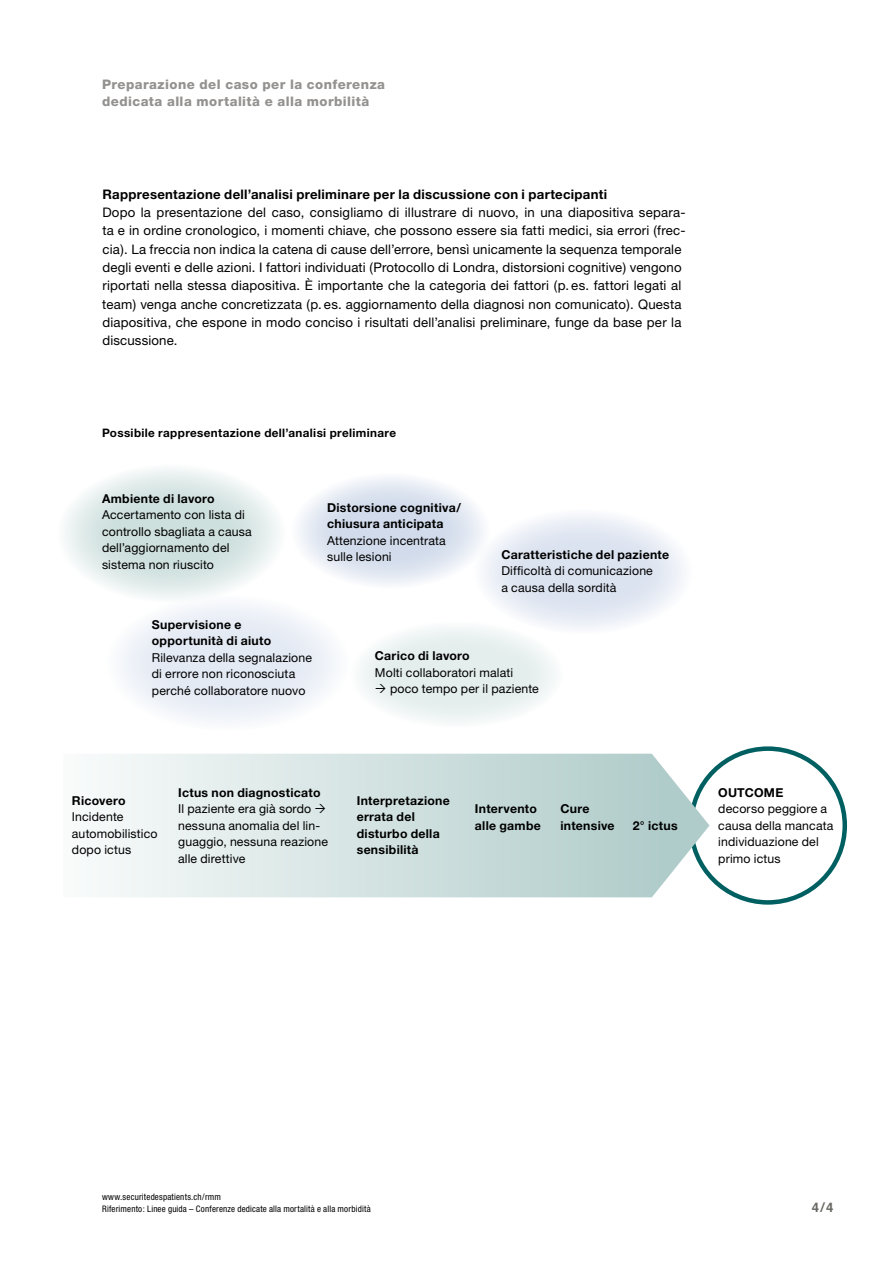
<style>
.page{position:relative;width:893px;height:1263px;background:#fff}
.page>*{position:absolute;margin:0;border:0;box-sizing:border-box;transform-origin:0 0}
.t1{font:13.2px/18.3px "Helvetica Neue";letter-spacing:.01em;color:#000}
.t2{font:700 13.2px "Helvetica Neue";letter-spacing:.02em;color:#000}
.t3{font:800 13.2px/17.7px "Helvetica Neue";letter-spacing:.035em;color:#949290}
.t4{font:700 13.2px "Helvetica";color:#6a6864}
.t5{font:12.3px/16.5px "Helvetica Neue";letter-spacing:.01em;color:#000}
.t6{font:700 12.3px/16.5px "Helvetica Neue";letter-spacing:.02em;color:#000}
.t7{font:700 11.7px "Helvetica Neue";letter-spacing:.03em;color:#000}
.t8{font:condensed 9px/12.3px "Helvetica Neue";letter-spacing:.02em;color:#000}
</style>
<div class="page">
<svg style="left:57px;top:464px;width:229px;height:139px"></svg>
<div style="left:106px;top:595px;width:244px;height:136px;background:linear-gradient(to right,#eef2f8,#eff2f8);border-radius:50%"></div>
<svg style="left:474px;top:508px;width:219px;height:126px;fill:#e4e9f3"></svg>
<svg style="left:291px;top:473px;width:199px;height:116px"></svg>
<svg style="left:350px;top:621px;width:213px;height:107px;fill:#e8f0f0"></svg>
<div style="left:689px;top:746px;width:158px;height:159px;border:4px solid #006061;border-radius:50%"></div>
<svg style="left:104px;top:754px;width:605px;height:143px;background:#d2e2e1"></svg>
<svg style="left:376px;top:684px;width:10px;height:9px"></svg>
<svg style="left:316px;top:804px;width:9px;height:9px"></svg>
<p class="t3" style="left:102px;top:75px;width:285px">Preparazione del caso per la conferenza dedicata alla mortalità e alla morbilità</p>
<p class="t2" style="left:102px;top:186px;width:506px">Rappresentazione dell’analisi preliminare per la discussione con i partecipanti</p>
<p class="t1" style="left:102px;top:203px;width:585px">Dopo la presentazione del caso, consigliamo di illustrare di nuovo, in una diapositiva separa&shy;ta e in ordine cronologico, i momenti chiave, che possono essere sia fatti medici, sia errori (frec&shy;cia). La freccia non indica la catena di cause dell’errore, bensì unicamente la sequenza temporale degli eventi e delle azioni. I fattori individuati (Protocollo di Londra, distorsioni cognitive) vengono riportati nella stessa diapositiva. È importante che la categoria dei fattori (p. es. fattori legati al team) venga anche concretizzata (p. es. aggiornamento della diagnosi non comunicato). Questa diapositiva, che espone in modo conciso i risultati dell’analisi preliminare, funge da base per la discussione.</p>
<p class="t7" style="left:102px;top:425px;width:296px">Possibile rappresentazione dell’analisi preliminare</p>
<p class="t6" style="left:102px;top:490px;width:114px">Ambiente di lavoro</p>
<p class="t5" style="left:102px;top:506px;width:151px">Accertamento con lista di controllo sbagliata a causa dell’aggiornamento del sistema non riuscito</p>
<p class="t6" style="left:327px;top:499px;width:135px">Distorsione cognitiva/ chiusura anticipata</p>
<p class="t5" style="left:327px;top:532px;width:120px">Attenzione incentrata sulle lesioni</p>
<p class="t6" style="left:501px;top:546px;width:169px">Caratteristiche del paziente</p>
<p class="t5" style="left:501px;top:562px;width:153px">Difficoltà di comunicazione a causa della sordità</p>
<p class="t6" style="left:152px;top:616px;width:121px">Supervisione e opportunità di aiuto</p>
<p class="t5" style="left:152px;top:649px;width:162px">Rilevanza della segnalazione di errore non riconosciuta perché collaboratore nuovo</p>
<p class="t6" style="left:375px;top:647px;width:96px">Carico di lavoro</p>
<p class="t5" style="left:390px;top:664px;width:150px;text-indent:-15px">Molti collaboratori malati poco tempo per il paziente</p>
<p class="t6" style="left:72px;top:792px;width:55px">Ricovero</p>
<p class="t5" style="left:72px;top:808px;width:87px">Incidente automobilistico dopo ictus</p>
<p class="t6" style="left:178px;top:784px;width:144px">Ictus non diagnosticato</p>
<p class="t5" style="left:178px;top:800px;width:151px">Il paziente era già sordo nessuna anomalia del lin&shy;guaggio, nessuna reazione alle direttive</p>
<p class="t6" style="left:357px;top:792px;width:95px">Interpretazione errata del disturbo della sensibilità</p>
<p class="t6" style="left:475px;top:800px;width:67px">Intervento alle gambe</p>
<p class="t6" style="left:560px;top:800px;width:56px">Cure intensive</p>
<p class="t6" style="left:633px;top:817px;width:47px">2° ictus</p>
<p class="t6" style="left:718px;top:784px;width:67px">OUTCOME</p>
<p class="t5" style="left:718px;top:800px;width:117px">decorso peggiore a causa della mancata individuazione del primo ictus</p>
<p class="t8" style="left:102px;top:1190px;width:270px">www.securitedespatients.ch/rmm<br>Riferimento: Linee guida – Conferenze dedicate alla mortalità e alla morbidità</p>
<p class="t4" style="left:812px;top:1197px;width:23px">4/4</p>
</div>
